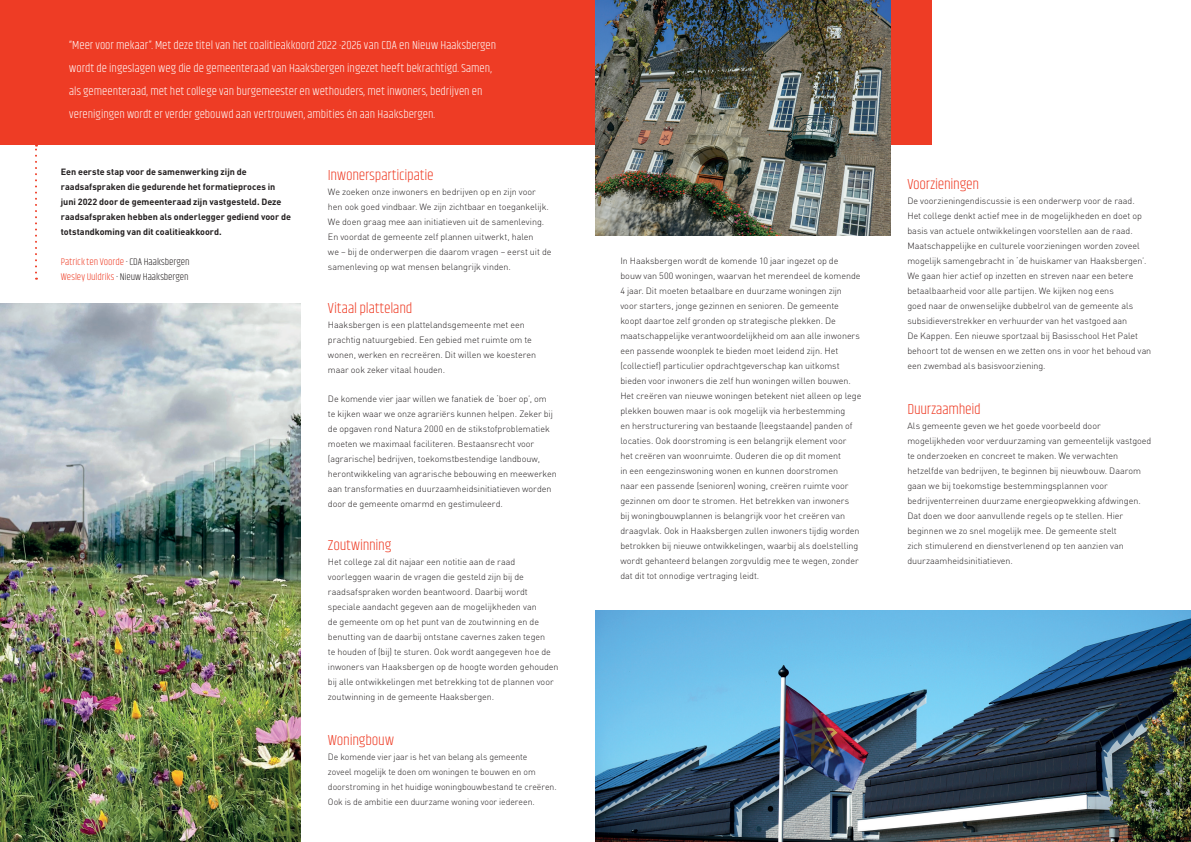
<style>
.page{position:relative;width:1191px;height:842px;background:#fff}
.page>*{position:absolute;margin:0;border:0;box-sizing:border-box;transform-origin:0 0}
.t1{font:300 15px "Khand";letter-spacing:-.015em;color:#ee3c25}
.t2{font:300 12px/23px "Khand";color:#fff}
.t3{font:300 10px/15px "Khand";letter-spacing:-.005em;color:#231f20}
.t4{font:300 9px/15px "DIN Pro";letter-spacing:-.005em;color:#231f20}
.t5{font:700 9px/15px "DIN Pro";letter-spacing:-.005em;color:#231f20}
.s1{color:#ee3c25}
</style>
<div class="page">
<img style="left:595px;top:611px;width:596px;height:231px">
<div style="left:0;top:0;width:931px;height:145px;background:#ee3c25"></div>
<svg style="left:35px;top:145px;width:2px;height:135px"></svg>
<img style="left:0;top:303px;width:300px;height:539px">
<img style="left:595px;top:0;width:295px;height:235px">
<p class="t2" style="left:69px;top:34px;width:428px">“Meer voor mekaar”. Met deze titel van het coalitieakkoord 2022 -2026 van CDA en Nieuw Haaksbergen wordt de ingeslagen weg die de gemeenteraad van Haaksbergen ingezet heeft bekrachtigd. Samen, als gemeenteraad, met het college van burgemeester en wethouders, met inwoners, bedrijven en verenigingen wordt er verder gebouwd aan vertrouwen, ambities én aan Haaksbergen.</p>
<p class="t5" style="left:61px;top:163px;width:232px">Een eerste stap voor de samenwerking zijn de raadsafspraken die gedurende het formatieproces in juni 2022 door de gemeenteraad zijn vastgesteld. Deze raadsafspraken hebben als onderlegger gediend voor de totstandkoming van dit coalitieakkoord.</p>
<p class="t3" style="left:61px;top:254px;width:130px"><span class="s1">Patrick ten Voorde</span> - CDA Haaksbergen<br><span class="s1">Wesley Uuldriks</span> - Nieuw Haaksbergen</p>
<h1 class="t1" style="left:328px;top:166px;width:107px">Inwonersparticipatie</h1>
<p class="t4" style="left:328px;top:183px;width:225px">We zoeken onze inwoners en bedrijven op en zijn voor hen ook goed vindbaar. We zijn zichtbaar en toegankelijk.<br>We doen graag mee aan initiatieven uit de samenleving.<br>En voordat de gemeente zelf plannen uitwerkt, halen<br>we – bij de onderwerpen die daarom vragen – eerst uit de samenleving op wat mensen belangrijk vinden.</p>
<h1 class="t1" style="left:328px;top:299px;width:86px">Vitaal platteland</h1>
<p class="t4" style="left:328px;top:316px;width:210px">Haaksbergen is een plattelandsgemeente met een prachtig natuurgebied. Een gebied met ruimte om te wonen, werken en recreëren. Dit willen we koesteren maar ook zeker vitaal houden.</p>
<p class="t4" style="left:328px;top:390px;width:230px">De komende vier jaar willen we fanatiek de ‘boer op’, om<br>te kijken waar we onze agrariërs kunnen helpen. Zeker bij de opgaven rond Natura 2000 en de stikstofproblematiek moeten we maximaal faciliteren. Bestaansrecht voor (agrarische) bedrijven, toekomstbestendige landbouw, herontwikkeling van agrarische bebouwing en meewerken aan transformaties en duurzaamheidsinitiatieven worden door de gemeente omarmd en gestimuleerd.</p>
<h1 class="t1" style="left:328px;top:536px;width:65px">Zoutwinning</h1>
<p class="t4" style="left:328px;top:553px;width:232px">Het college zal dit najaar een notitie aan de raad voorleggen waarin de vragen die gesteld zijn bij de raadsafspraken worden beantwoord. Daarbij wordt speciale aandacht gegeven aan de mogelijkheden van<br>de gemeente om op het punt van de zoutwinning en de benutting van de daarbij ontstane cavernes zaken tegen<br>te houden of (bij) te sturen. Ook wordt aangegeven hoe de inwoners van Haaksbergen op de hoogte worden gehouden bij alle ontwikkelingen met betrekking tot de plannen voor zoutwinning in de gemeente Haaksbergen.</p>
<h1 class="t1" style="left:328px;top:731px;width:67px">Woningbouw</h1>
<p class="t4" style="left:328px;top:748px;width:230px">De komende vier jaar is het van belang als gemeente<br>zoveel mogelijk te doen om woningen te bouwen en om doorstroming in het huidige woningbouwbestand te creëren.<br>Ook is de ambitie een duurzame woning voor iedereen.</p>
<p class="t4" style="left:620px;top:253px;width:242px">In Haaksbergen wordt de komende 10 jaar ingezet op de bouw van 500 woningen, waarvan het merendeel de komende 4 jaar. Dit moeten betaalbare en duurzame woningen zijn<br>voor starters, jonge gezinnen en senioren. De gemeente koopt daartoe zelf gronden op strategische plekken. De maatschappelijke verantwoordelijkheid om aan alle inwoners een passende woonplek te bieden moet leidend zijn. Het (collectief) particulier opdrachtgeverschap kan uitkomst bieden voor inwoners die zelf hun woningen willen bouwen.<br>Het creëren van nieuwe woningen betekent niet alleen op lege plekken bouwen maar is ook mogelijk via herbestemming<br>en herstructurering van bestaande (leegstaande) panden of locaties. Ook doorstroming is een belangrijk element voor<br>het creëren van woonruimte. Ouderen die op dit moment<br>in een eengezinswoning wonen en kunnen doorstromen<br>naar een passende (senioren) woning, creëren ruimte voor gezinnen om door te stromen. Het betrekken van inwoners<br>bij woningbouwplannen is belangrijk voor het creëren van draagvlak. Ook in Haaksbergen zullen inwoners tijdig worden betrokken bij nieuwe ontwikkelingen, waarbij als doelstelling wordt gehanteerd belangen zorgvuldig mee te wegen, zonder dat dit tot onnodige vertraging leidt.</p>
<h1 class="t1" style="left:907px;top:175px;width:73px">Voorzieningen</h1>
<p class="t4" style="left:907px;top:192px;width:245px">De voorzieningendiscussie is een onderwerp voor de raad.<br>Het college denkt actief mee in de mogelijkheden en doet op basis van actuele ontwikkelingen voorstellen aan de raad.<br>Maatschappelijke en culturele voorzieningen worden zoveel mogelijk samengebracht in ‘de huiskamer van Haaksbergen’.<br>We gaan hier actief op inzetten en streven naar een betere betaalbaarheid voor alle partijen. We kijken nog eens<br>goed naar de onwenselijke dubbelrol van de gemeente als subsidieverstrekker en verhuurder van het vastgoed aan<br>De Kappen. Een nieuwe sportzaal bij Basisschool Het Palet behoort tot de wensen en we zetten ons in voor het behoud van een zwembad als basisvoorziening.</p>
<h1 class="t1" style="left:907px;top:400px;width:75px">Duurzaamheid</h1>
<p class="t4" style="left:907px;top:417px;width:245px">Als gemeente geven we het goede voorbeeld door mogelijkheden voor verduurzaming van gemeentelijk vastgoed te onderzoeken en concreet te maken. We verwachten hetzelfde van bedrijven, te beginnen bij nieuwbouw. Daarom gaan we bij toekomstige bestemmingsplannen voor bedrijventerreinen duurzame energieopwekking afdwingen.<br>Dat doen we door aanvullende regels op te stellen. Hier beginnen we zo snel mogelijk mee. De gemeente stelt<br>zich stimulerend en dienstverlenend op ten aanzien van duurzaamheidsinitiatieven.</p>
</div>
